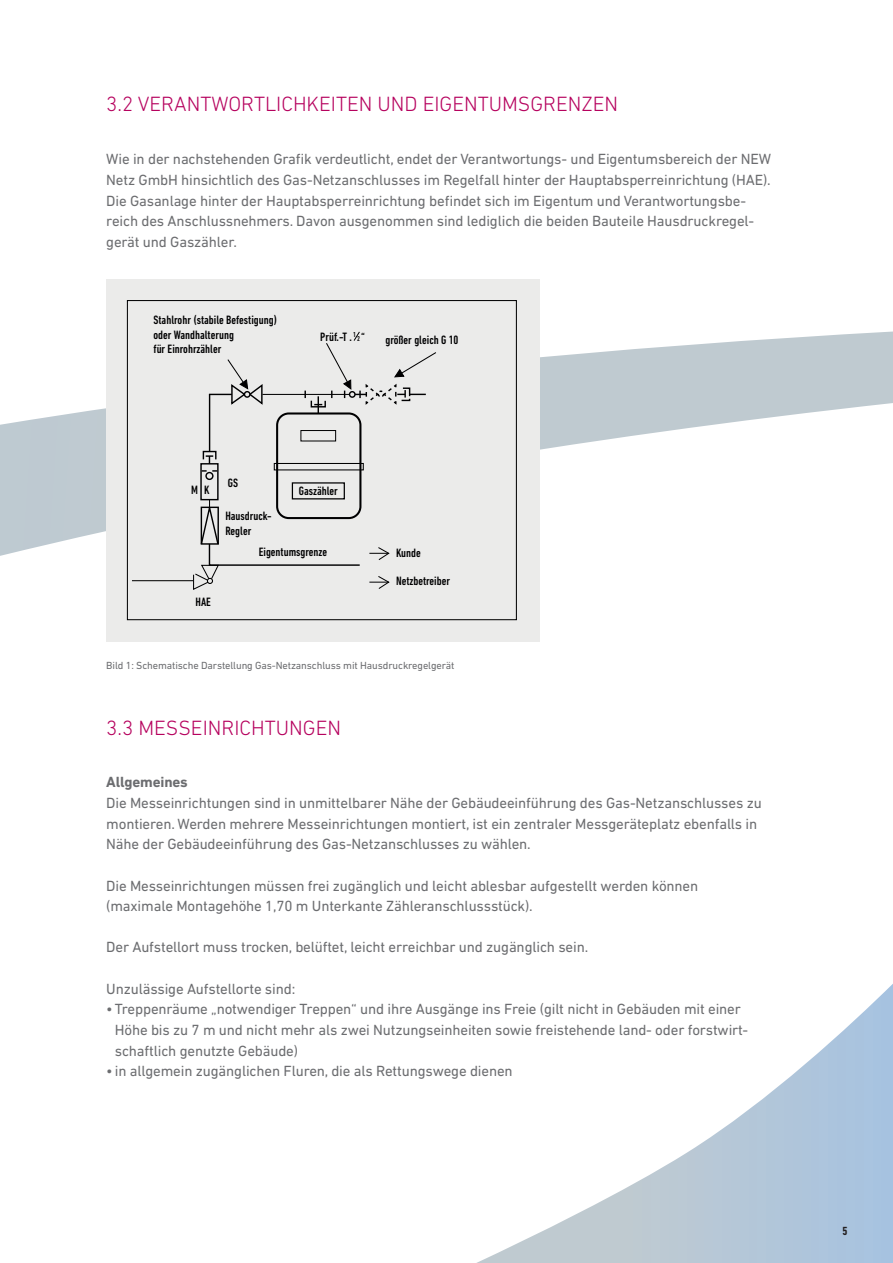
<style>
.page{position:relative;width:893px;height:1263px;background:#fff}
.page>*{position:absolute;margin:0;border:0;box-sizing:border-box;transform-origin:0 0}
.t1{font:300 21px "DIN Next LT Pro";color:#b6025e}
.t2{font:15px/20.7px "DIN Next LT Pro";letter-spacing:-.01em;color:#6c6d70}
.t3{font:700 15px "DIN Next LT Pro";letter-spacing:-.01em;color:#6c6d70}
.t4{font:500 condensed 12.3px/14.9px "DIN Next LT Pro";color:#000001}
.t5{font:700 condensed 12px "DIN Next LT Pro";color:#231f20}
.t6{font:10.5px "DIN Next LT Pro";letter-spacing:-.01em;color:#6c6d70}
.t7{font:500 condensed 7.35px "DIN Next LT Pro";color:#000001}
.t8{font:500 condensed 7.2px "DIN Next LT Pro";color:#000001}
</style>
<div class="page">
<svg style="left:477px;top:984px;width:416px;height:279px"></svg>
<svg style="left:0;top:331px;width:893px;height:225px"></svg>
<div style="left:106px;top:280px;width:433px;height:362px;background:#ebebea"></div>
<div style="left:205px;top:472px;width:9px;height:8px;border:1px solid #000001;border-radius:50%"></div>
<div style="left:200px;top:463px;width:19px;height:37px;border:1px solid #000001"></div>
<svg style="left:202px;top:470px;width:15px;height:2px"></svg>
<svg style="left:206px;top:455px;width:7px;height:9px"></svg>
<div style="left:203px;top:451px;width:13px;height:9px;border:1px solid #000001"></div>
<hr style="left:209px;top:394px;width:1px;height:57px;background:#000001">
<hr style="left:132px;top:580px;width:61px;height:1px;background:#000001">
<svg style="left:193px;top:500px;width:168px;height:90px"></svg>
<hr style="left:262px;top:394px;width:87px;height:1px;background:#000001">
<svg style="left:304px;top:391px;width:2px;height:7px"></svg>
<div style="left:292px;top:482px;width:53px;height:17px;border:1px solid #000001"></div>
<div style="left:300px;top:430px;width:36px;height:11px;border:1px solid #000001"></div>
<div style="left:274px;top:463px;width:90px;height:7px;border:1px solid #000001"></div>
<div style="left:276px;top:412px;width:85px;height:107px;border:2px solid #000001;border-radius:12px"></div>
<div style="left:311px;top:400px;width:15px;height:7px;border:1px solid #000001"></div>
<div style="left:127px;top:300px;width:390px;height:320px;border:1px solid #000001"></div>
<svg style="left:209px;top:359px;width:54px;height:47px"></svg>
<svg style="left:314px;top:331px;width:122px;height:82px"></svg>
<svg style="left:369px;top:547px;width:20px;height:13px"></svg>
<svg style="left:369px;top:576px;width:20px;height:13px"></svg>
<h1 class="t1" style="left:106px;top:92px;width:513px">3.2 VERANTWORTLICHKEITEN UND EIGENTUMSGRENZEN</h1>
<p class="t2" style="left:106px;top:149px;width:666px">Wie in der nachstehenden Grafik verdeutlicht, endet der Verantwortungs- und Eigentumsbereich der NEW Netz GmbH hinsichtlich des Gas-Netzanschlusses im Regelfall hinter der Hauptabsperreinrichtung (HAE).<br>Die Gasanlage hinter der Hauptabsperreinrichtung befindet sich im Eigentum und Verantwortungsbe&shy;reich des Anschlussnehmers. Davon ausgenommen sind lediglich die beiden Bauteile Hausdruckregel&shy;gerät und Gaszähler.</p>
<p class="t4" style="left:154px;top:312px;width:125px">Stahlrohr (stabile Befestigung) oder Wandhalterung<br>für Einrohrzähler</p>
<p class="t7" style="left:353px;top:330px;width:4px">1</p>
<p class="t4" style="left:320px;top:329px;width:46px">Prüf.-T . “</p>
<p class="t8" style="left:357px;top:334px;width:4px">2</p>
<p class="t4" style="left:385px;top:333px;width:75px">größer gleich G 10</p>
<p class="t4" style="left:191px;top:482px;width:20px">M K</p>
<p class="t4" style="left:228px;top:476px;width:12px">GS</p>
<p class="t4" style="left:299px;top:484px;width:41px">Gaszähler</p>
<p class="t4" style="left:225px;top:508px;width:48px">Hausdruck-<br>Regler</p>
<p class="t4" style="left:259px;top:544px;width:70px">Eigentumsgrenze</p>
<p class="t4" style="left:396px;top:546px;width:26px">Kunde</p>
<p class="t4" style="left:196px;top:594px;width:17px">HAE</p>
<p class="t4" style="left:396px;top:574px;width:56px">Netzbetreiber</p>
<p class="t6" style="left:106px;top:659px;width:350px">Bild 1: Schematische Darstellung Gas-Netzanschluss mit Hausdruckregelgerät</p>
<h1 class="t1" style="left:106px;top:716px;width:236px">3.3 MESSEINRICHTUNGEN</h1>
<p class="t3" style="left:106px;top:773px;width:83px">Allgemeines</p>
<p class="t2" style="left:106px;top:792px;width:657px">Die Messeinrichtungen sind in unmittelbarer Nähe der Gebäudeeinführung des Gas-Netzanschlusses zu montieren. Werden mehrere Messeinrichtungen montiert, ist ein zentraler Messgeräteplatz ebenfalls in<br>Nähe der Gebäudeeinführung des Gas-Netzanschlusses zu wählen.</p>
<p class="t2" style="left:106px;top:875px;width:593px">Die Messeinrichtungen müssen frei zugänglich und leicht ablesbar aufgestellt werden können (maximale Montagehöhe 1,70 m Unterkante Zähleranschlussstück).</p>
<p class="t2" style="left:106px;top:937px;width:483px">Der Aufstellort muss trocken, belüftet, leicht erreichbar und zugänglich sein.</p>
<p class="t2" style="left:106px;top:978px;width:191px">Unzulässige Aufstellorte sind:</p>
<p class="t2" style="left:115px;top:999px;width:635px;text-indent:-9px">• Treppenräume „notwendiger Treppen“ und ihre Ausgänge ins Freie (gilt nicht in Gebäuden mit einer<br>Höhe bis zu 7 m und nicht mehr als zwei Nutzungseinheiten sowie freistehende land- oder forstwirt&shy;schaftlich genutzte Gebäude)</p>
<p class="t2" style="left:106px;top:1061px;width:408px">• in allgemein zugänglichen Fluren, die als Rettungswege dienen</p>
<p class="t5" style="left:843px;top:1224px;width:6px">5</p>
</div>
